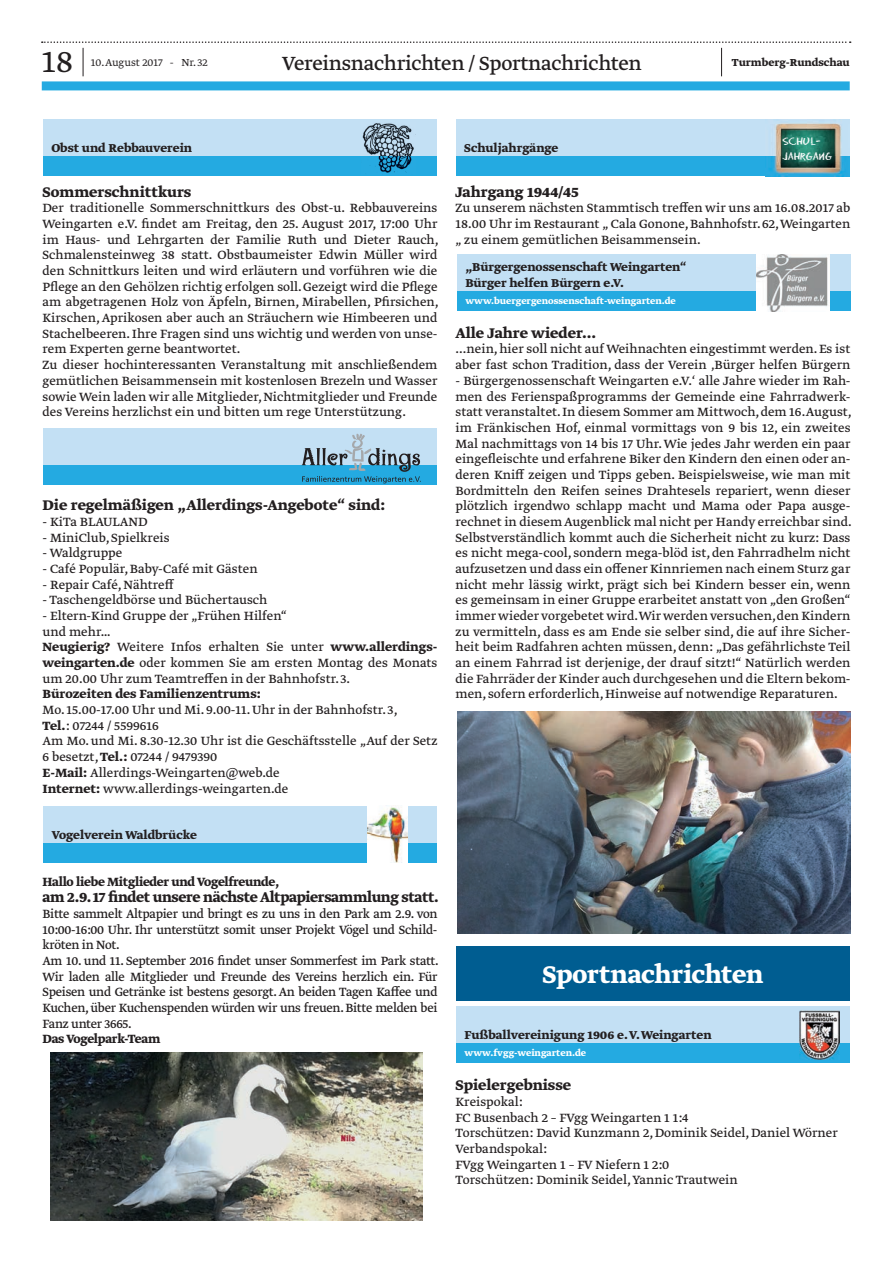
<style>
.page{position:relative;width:893px;height:1263px;background:#fff}
.page>*{position:absolute;margin:0;border:0;box-sizing:border-box;transform-origin:0 0}
.t1{font:300 36px "Greta Text Std";color:#231f20}
.t2{font:700 28.5px "Greta Text Std";letter-spacing:-.01em;color:#fff}
.t3{font:22.5px "Greta Text Std";letter-spacing:-.015em;color:#231f20}
.t4{font:700 16.5px "Greta Text Std";color:#231f20}
.t5{font:700 16.5px "Greta Text Std";letter-spacing:-.02em;color:#231f20}
.t6{font:14.1px/15.8px "Greta Text Std Regular Min";color:#231f20}
.t7{font:14.1px/15.8px "Greta Text Std";letter-spacing:-.02em;color:#231f20}
.t8{font:700 14.1px "Greta Text Std";letter-spacing:-.02em;color:#231f20}
.t9{font:700 14.1px "Greta Text Std";color:#231f20}
.t10{font:700 13.5px/16.2px "Greta Text Std";color:#231f20}
.t11{font:300 12px "Greta Text Std";color:#231f20}
.t12{font:700 12px "Greta Text Std";color:#231f20}
.t13{font:12px/14.4px "Eraser Dust";color:#fff}
.t14{font:700 10.5px "Greta Text Std";color:#fff}
.s1{font-family:"Greta Text Std";font-weight:700}
</style>
<div class="page">
<div style="left:42px;top:81px;width:808px;height:9px;background:#24aae1"></div>
<svg style="left:42px;top:41px;width:809px;height:35px"></svg>
<div style="left:43px;top:428px;width:393px;height:57px;background:#c3e0f4"></div>
<div style="left:43px;top:465px;width:393px;height:20px;background:#24aae1"></div>
<svg style="left:301px;top:434px;width:120px;height:49px"></svg>
<div style="left:457px;top:254px;width:393px;height:57px;background:#c3e0f4"></div>
<div style="left:457px;top:291px;width:393px;height:20px;background:#24aae1"></div>
<img style="left:756px;top:254px;width:74px;height:57px">
<div style="left:456px;top:1006px;width:394px;height:57px;background:#c3e0f4"></div>
<div style="left:456px;top:1043px;width:394px;height:20px;background:#24aae1"></div>
<img style="left:800px;top:1011px;width:40px;height:48px">
<div style="left:456px;top:946px;width:394px;height:54px;background:#005d91"></div>
<div style="left:456px;top:119px;width:393px;height:57px;background:#c3e0f4"></div>
<div style="left:456px;top:156px;width:393px;height:20px;background:#24aae1"></div>
<img style="left:769px;top:123px;width:75px;height:53px">
<div style="left:43px;top:119px;width:393px;height:57px;background:#c3e0f4"></div>
<div style="left:43px;top:156px;width:393px;height:20px;background:#24aae1"></div>
<img style="left:362px;top:123px;width:53px;height:50px">
<div style="left:44px;top:806px;width:393px;height:57px;background:#c3e0f4"></div>
<div style="left:44px;top:843px;width:393px;height:20px;background:#24aae1"></div>
<img style="left:368px;top:806px;width:39px;height:57px">
<img style="left:50px;top:1052px;width:372px;height:168px">
<img style="left:457px;top:712px;width:394px;height:221px">
<h1 class="t1" style="left:42px;top:41px;width:33px">18</h1>
<p class="t11" style="left:91px;top:56px;width:118px">10. August 2017 - Nr. 32</p>
<h3 class="t3" style="left:282px;top:50px;width:361px">Vereinsnachrichten / Sportnachrichten</h3>
<p class="t12" style="left:732px;top:56px;width:119px">Turmberg-Rundschau</p>
<p class="t10" style="left:51px;top:140px;width:142px">Obst und Rebbauverein</p>
<p class="t4" style="left:43px;top:182px;width:150px">Sommerschnittkurs</p>
<p class="t6" style="left:43px;top:201px;width:398px">Der traditionelle Sommerschnittkurs des Obst-u. Rebbauvereins Weingarten e.V. findet am Freitag, den 25. August 2017, 17:00 Uhr im Haus- und Lehrgarten der Familie Ruth und Dieter Rauch, Schmalensteinweg 38 statt. Obstbaumeister Edwin Müller wird den Schnittkurs leiten und wird erläutern und vorführen wie die Pflege an den Gehölzen richtig erfolgen soll. Gezeigt wird die Pflege am abgetragenen Holz von Äpfeln, Birnen, Mirabellen, Pfirsichen, Kirschen, Aprikosen aber auch an Sträuchern wie Himbeeren und Stachelbeeren. Ihre Fragen sind uns wichtig und werden von unse&shy;rem Experten gerne beantwortet.<br>Zu dieser hochinteressanten Veranstaltung mit anschließendem gemütlichen Beisammensein mit kostenlosen Brezeln und Wasser sowie Wein laden wir alle Mitglieder, Nichtmitglieder und Freunde des Vereins herzlichst ein und bitten um rege Unterstützung.</p>
<p class="t4" style="left:43px;top:495px;width:344px">Die regelmäßigen „Allerdings-Angebote“ sind:</p>
<p class="t6" style="left:43px;top:514px;width:106px">- KiTa BLAULAND</p>
<p class="t6" style="left:43px;top:530px;width:129px">- MiniClub, Spielkreis</p>
<p class="t6" style="left:43px;top:546px;width:81px">- Waldgruppe</p>
<p class="t6" style="left:43px;top:562px;width:217px">- Café Populär, Baby-Café mit Gästen</p>
<p class="t6" style="left:43px;top:577px;width:133px">- Repair Café, Nähtreff</p>
<p class="t6" style="left:43px;top:593px;width:226px">- Taschengeldbörse und Büchertausch</p>
<p class="t6" style="left:43px;top:609px;width:396px">- Eltern-Kind Gruppe der „Frühen Hilfen“<br>und mehr…<br><span class="s1">Neugierig?</span> Weitere Infos erhalten Sie unter <span class="s1">www.allerdings&shy;weingarten.de</span> oder kommen Sie am ersten Montag des Monats um 20.00 Uhr zum Teamtreffen in der Bahnhofstr. 3.</p>
<p class="t9" style="left:43px;top:686px;width:220px">Bürozeiten des Familienzentrums:</p>
<p class="t6" style="left:43px;top:703px;width:396px">Mo. 15.00-17.00 Uhr und Mi. 9.00-11. Uhr in der Bahnhofstr. 3,<br><span class="s1">Tel.</span>: 07244 / 5599616<br>Am Mo. und Mi. 8.30-12.30 Uhr ist die Geschäftsstelle „Auf der Setz 6 besetzt, <span class="s1">Tel.:</span> 07244 / 9479390<br><span class="s1">E-Mail:</span> Allerdings-Weingarten@web.de<br><span class="s1">Internet:</span> www.allerdings-weingarten.de</p>
<p class="t10" style="left:52px;top:827px;width:147px">Vogelverein Waldbrücke</p>
<p class="t8" style="left:43px;top:874px;width:238px">Hallo liebe Mitglieder und Vogelfreunde,</p>
<p class="t5" style="left:43px;top:887px;width:398px">am 2.9. 17 findet unsere nächste Altpapiersammlung statt.</p>
<p class="t7" style="left:43px;top:906px;width:398px">Bitte sammelt Altpapier und bringt es zu uns in den Park am 2.9. von 10:00-16:00 Uhr. Ihr unterstützt somit unser Projekt Vögel und Schild&shy;kröten in Not.<br>Am 10. und 11. September 2016 findet unser Sommerfest im Park statt.<br>Wir laden alle Mitglieder und Freunde des Vereins herzlich ein. Für Speisen und Getränke ist bestens gesorgt. An beiden Tagen Kaffee und Kuchen, über Kuchenspenden würden wir uns freuen. Bitte melden bei Fanz unter 3665.</p>
<p class="t8" style="left:43px;top:1031px;width:119px">Das Vogelpark-Team</p>
<p class="t10" style="left:464px;top:140px;width:96px">Schuljahrgänge</p>
<p class="t13" style="left:782px;top:134px;width:51px">SCHUL-<br>JAHRGANG</p>
<p class="t4" style="left:455px;top:182px;width:125px">Jahrgang 1944/45</p>
<p class="t6" style="left:455px;top:201px;width:396px;text-align:justify">Zu unserem nächsten Stammtisch treffen wir uns am 16.08.2017 ab 18.00 Uhr im Restaurant „ Cala Gonone, Bahnhofstr. 62, Weingarten „ zu einem gemütlichen Beisammensein.</p>
<p class="t10" style="left:465px;top:259px;width:223px">„Bürgergenossenschaft Weingarten“<br>Bürger helfen Bürgern e.V.</p>
<p class="t14" style="left:465px;top:294px;width:212px">www.buergergenossenschaft-weingarten.de</p>
<p class="t4" style="left:455px;top:323px;width:142px">Alle Jahre wieder...</p>
<p class="t6" style="left:455px;top:342px;width:396px">...nein, hier soll nicht auf Weihnachten eingestimmt werden. Es ist aber fast schon Tradition, dass der Verein ‚Bürger helfen Bürgern</p>
<p class="t6" style="left:455px;top:373px;width:398px;text-align:justify">- Bürgergenossenschaft Weingarten e.V.‘ alle Jahre wieder im Rah&shy;men des Ferienspaßprogramms der Gemeinde eine Fahrradwerk&shy;statt veranstaltet. In diesem Sommer am Mittwoch, dem 16.August, im Fränkischen Hof, einmal vormittags von 9 bis 12, ein zweites Mal nachmittags von 14 bis 17 Uhr. Wie jedes Jahr werden ein paar eingefleischte und erfahrene Biker den Kindern den einen oder an&shy;deren Kniff zeigen und Tipps geben. Beispielsweise, wie man mit Bordmitteln den Reifen seines Drahtesels repariert, wenn dieser plötzlich irgendwo schlapp macht und Mama oder Papa ausge&shy;rechnet in diesem Augenblick mal nicht per Handy erreichbar sind.<br>Selbstverständlich kommt auch die Sicherheit nicht zu kurz: Dass es nicht mega-cool, sondern mega-blöd ist, den Fahrradhelm nicht aufzusetzen und dass ein offener Kinnriemen nach einem Sturz gar nicht mehr lässig wirkt, prägt sich bei Kindern besser ein, wenn es gemeinsam in einer Gruppe erarbeitet anstatt von „den Großen“ immer wieder vorgebetet wird.Wir werden versuchen, den Kindern zu vermitteln, dass es am Ende sie selber sind, die auf ihre Sicher&shy;heit beim Radfahren achten müssen, denn: „Das gefährlichste Teil an einem Fahrrad ist derjenige, der drauf sitzt!“ Natürlich werden die Fahrräder der Kinder auch durchgesehen und die Eltern bekom&shy;men, sofern erforderlich, Hinweise auf notwendige Reparaturen.</p>
<h2 class="t2" style="left:543px;top:958px;width:222px">Sportnachrichten</h2>
<p class="t10" style="left:465px;top:1027px;width:249px">Fußballvereinigung 1906 e. V. Weingarten</p>
<p class="t14" style="left:465px;top:1046px;width:123px">www.fvgg-weingarten.de</p>
<p class="t4" style="left:455px;top:1075px;width:117px">Spielergebnisse</p>
<p class="t6" style="left:455px;top:1094px;width:384px">Kreispokal:<br>FC Busenbach 2 – FVgg Weingarten 1 1:4<br>Torschützen: David Kunzmann 2, Dominik Seidel, Daniel Wörner Verbandspokal:<br>FVgg Weingarten 1 – FV Niefern 1 2:0<br>Torschützen: Dominik Seidel, Yannic Trautwein</p>
</div>
